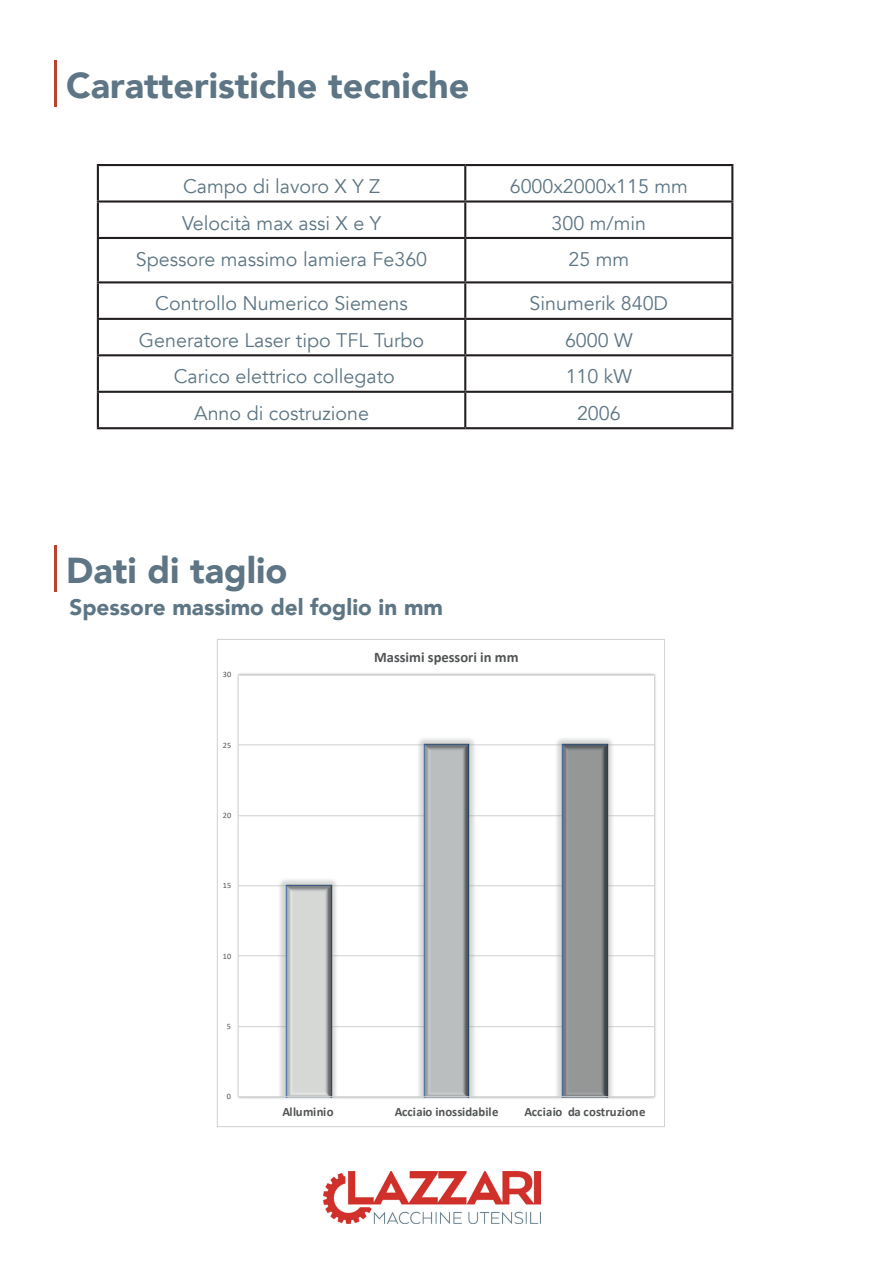
<style>
.page{position:relative;width:893px;height:1263px;background:#fff}
.page>*{position:absolute;margin:0;border:0;box-sizing:border-box;transform-origin:0 0}
.t1{font:900 36px "Avenir";color:#5d7584}
.t2{font:900 22.5px "Avenir";color:#5d7584}
.t3{font:19.65px "Avenir";color:#5d7584}
.t4{font:700 14.55px "Calibri";color:#515455}
.t5{font:700 12.75px "Calibri";letter-spacing:.01em;color:#515455}
.t6{font:8.25px "Calibri";letter-spacing:.05em;color:#515455}
</style>
<div class="page">
<img style="left:323px;top:1172px;width:218px;height:52px">
<hr style="left:54px;top:60px;width:3px;height:47px;background:#bc4230">
<hr style="left:54px;top:546px;width:3px;height:46px;background:#bc4230">
<hr style="left:97px;top:164px;width:368px;height:2px;background:#231f20">
<hr style="left:97px;top:166px;width:2px;height:34px;background:#231f20">
<hr style="left:465px;top:164px;width:268px;height:2px;background:#231f20">
<hr style="left:464px;top:166px;width:2px;height:34px;background:#231f20">
<hr style="left:731px;top:166px;width:2px;height:34px;background:#231f20">
<hr style="left:97px;top:200px;width:368px;height:3px;background:#231f20">
<hr style="left:97px;top:203px;width:2px;height:34px;background:#231f20">
<hr style="left:465px;top:200px;width:268px;height:3px;background:#231f20">
<hr style="left:464px;top:203px;width:2px;height:34px;background:#231f20">
<hr style="left:731px;top:203px;width:2px;height:34px;background:#231f20">
<hr style="left:97px;top:237px;width:368px;height:2px;background:#231f20">
<hr style="left:97px;top:239px;width:2px;height:42px;background:#231f20">
<hr style="left:465px;top:237px;width:268px;height:2px;background:#231f20">
<hr style="left:464px;top:239px;width:2px;height:42px;background:#231f20">
<hr style="left:731px;top:239px;width:2px;height:42px;background:#231f20">
<hr style="left:97px;top:281px;width:368px;height:2px;background:#231f20">
<hr style="left:97px;top:283px;width:2px;height:35px;background:#231f20">
<hr style="left:465px;top:281px;width:268px;height:2px;background:#231f20">
<hr style="left:464px;top:283px;width:2px;height:35px;background:#231f20">
<hr style="left:731px;top:283px;width:2px;height:35px;background:#231f20">
<hr style="left:97px;top:318px;width:368px;height:2px;background:#231f20">
<hr style="left:97px;top:320px;width:2px;height:34px;background:#231f20">
<hr style="left:465px;top:318px;width:268px;height:2px;background:#231f20">
<hr style="left:464px;top:320px;width:2px;height:34px;background:#231f20">
<hr style="left:731px;top:320px;width:2px;height:34px;background:#231f20">
<hr style="left:97px;top:354px;width:368px;height:2px;background:#231f20">
<hr style="left:97px;top:356px;width:2px;height:35px;background:#231f20">
<hr style="left:465px;top:354px;width:268px;height:2px;background:#231f20">
<hr style="left:464px;top:356px;width:2px;height:35px;background:#231f20">
<hr style="left:731px;top:356px;width:2px;height:35px;background:#231f20">
<hr style="left:97px;top:391px;width:368px;height:2px;background:#231f20">
<hr style="left:97px;top:393px;width:2px;height:34px;background:#231f20">
<hr style="left:465px;top:391px;width:268px;height:2px;background:#231f20">
<hr style="left:464px;top:393px;width:2px;height:34px;background:#231f20">
<hr style="left:731px;top:393px;width:2px;height:34px;background:#231f20">
<hr style="left:97px;top:427px;width:368px;height:2px;background:#231f20">
<hr style="left:465px;top:427px;width:268px;height:2px;background:#231f20">
<img style="left:237px;top:673px;width:419px;height:426px">
<hr style="left:238px;top:1026px;width:417px;height:1px;background:#cfd1d0">
<hr style="left:238px;top:955px;width:417px;height:1px;background:#cfd1d0">
<hr style="left:238px;top:885px;width:417px;height:1px;background:#cfd1d0">
<hr style="left:238px;top:815px;width:417px;height:1px;background:#cfd1d0">
<hr style="left:238px;top:744px;width:417px;height:1px;background:#cfd1d0">
<hr style="left:238px;top:674px;width:417px;height:1px;background:#cfd1d0">
<img style="left:414px;top:734px;width:65px;height:362px">
<img style="left:552px;top:734px;width:65px;height:362px">
<img style="left:276px;top:875px;width:64px;height:221px">
<img style="left:422px;top:742px;width:48px;height:354px">
<img style="left:560px;top:742px;width:50px;height:354px">
<img style="left:284px;top:883px;width:49px;height:213px">
<hr style="left:238px;top:1096px;width:417px;height:1px;background:#cfd1d0">
<h1 class="t1" style="left:66px;top:54px;width:405px">Caratteristiche tecniche</h1>
<p class="t3" style="left:183px;top:175px;width:198px">Campo di lavoro X Y Z</p>
<p class="t3" style="left:510px;top:175px;width:180px">6000x2000x115 mm</p>
<p class="t3" style="left:182px;top:211px;width:201px">Velocità max assi X e Y</p>
<p class="t3" style="left:551px;top:211px;width:96px">300 m/min</p>
<p class="t3" style="left:136px;top:248px;width:293px">Spessore massimo lamiera Fe360</p>
<p class="t3" style="left:568px;top:248px;width:62px">25 mm</p>
<p class="t3" style="left:155px;top:292px;width:254px">Controllo Numerico Siemens</p>
<p class="t3" style="left:529px;top:292px;width:140px">Sinumerik 840D</p>
<p class="t3" style="left:139px;top:328px;width:287px">Generatore Laser tipo TFL Turbo</p>
<p class="t3" style="left:565px;top:328px;width:69px">6000 W</p>
<p class="t3" style="left:174px;top:365px;width:223px">Carico elettrico collegato</p>
<p class="t3" style="left:566px;top:365px;width:68px">110 kW</p>
<p class="t3" style="left:194px;top:401px;width:176px">Anno di costruzione</p>
<p class="t3" style="left:577px;top:401px;width:45px">2006</p>
<h1 class="t1" style="left:66px;top:540px;width:223px">Dati di taglio</h1>
<p class="t2" style="left:69px;top:588px;width:375px">Spessore massimo del foglio in mm</p>
<p class="t6" style="left:223px;top:669px;width:10px">30</p>
<p class="t6" style="left:223px;top:739px;width:10px">25</p>
<p class="t6" style="left:223px;top:809px;width:10px">20</p>
<p class="t6" style="left:223px;top:879px;width:10px">15</p>
<p class="t6" style="left:223px;top:950px;width:10px">10</p>
<p class="t6" style="left:227px;top:1020px;width:6px">5</p>
<p class="t6" style="left:227px;top:1090px;width:6px">0</p>
<p class="t4" style="left:374px;top:646px;width:146px">Massimi spessori in mm</p>
<p class="t5" style="left:282px;top:1103px;width:53px">Alluminio</p>
<p class="t5" style="left:395px;top:1103px;width:105px">Acciaio inossidabile</p>
<p class="t5" style="left:524px;top:1103px;width:122px">Acciaio da costruzione</p>
</div>
